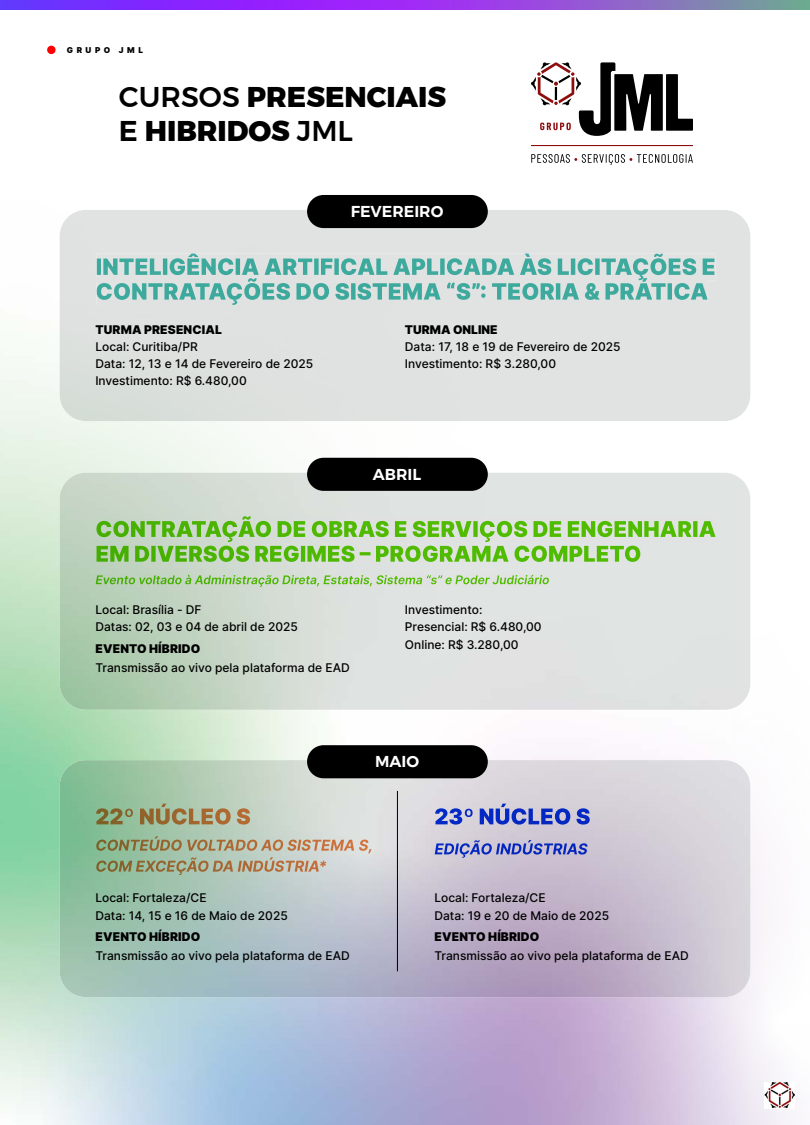
<style>
.page{position:relative;width:810px;height:1125px;background:#fff}
.page>*{position:absolute;margin:0;border:0;box-sizing:border-box;transform-origin:0 0}
.t1{font:800 28.5px/33.8px "Montserrat";color:#000}
.t2{font:600 15.75px "Montserrat";color:#fff}
.t3{font:500 12px/17.2px "Inter";color:#000}
.t4{font:900 12px "Inter";letter-spacing:.01em;color:#000}
.t5{font:900 8.1px "Inter";letter-spacing:.435em;color:#000}
.s1{font-weight:500}
.s2{font-weight:600}
</style>
<div class="page">
<img style="left:0;top:9px;width:810px;height:198px">
<img style="left:733px;top:640px;width:62px;height:485px">
<img style="left:77px;top:421px;width:411px;height:52px">
<div style="left:47px;top:46px;width:9px;height:8px;background:#f00;border-radius:50%"></div>
<img style="left:764px;top:1082px;width:30px;height:26px">
<img style="left:0;top:0;width:810px;height:9px">
<img style="left:60px;top:473px;width:690px;height:237px">
<img style="left:60px;top:760px;width:690px;height:237px">
<img style="left:97px;top:253px;width:619px;height:27px">
<img style="left:97px;top:280px;width:611px;height:25px">
<img style="left:97px;top:278px;width:611px;height:2px">
<img style="left:96px;top:516px;width:620px;height:26px">
<img style="left:97px;top:546px;width:544px;height:16px">
<img style="left:96px;top:575px;width:453px;height:12px">
<img style="left:96px;top:804px;width:155px;height:21px">
<img style="left:96px;top:836px;width:276px;height:17px">
<img style="left:96px;top:857px;width:231px;height:18px">
<img style="left:435px;top:804px;width:155px;height:21px">
<img style="left:435px;top:840px;width:152px;height:18px">
<div style="left:307px;top:195px;width:181px;height:33px;background:#000;border-radius:17px"></div>
<div style="left:307px;top:458px;width:181px;height:33px;background:#000;border-radius:17px"></div>
<div style="left:307px;top:745px;width:181px;height:33px;background:#000;border-radius:17px"></div>
<hr style="left:397px;top:791px;width:1px;height:180px;background:#000">
<svg style="left:531px;top:154px;width:162px;height:11px"></svg>
<hr style="left:531px;top:145px;width:162px;height:1px;background:#8e0e0e">
<svg style="left:531px;top:62px;width:162px;height:74px"></svg>
<p class="t5" style="left:67px;top:44px;width:78px">GRUPO JML</p>
<h1 class="t1" style="left:119px;top:78px;width:329px"><span class="s1">CURSOS</span> PRESENCIAIS<br><span class="s2">E</span> HIBRIDOS <span class="s1">JML</span></h1>
<h2 class="t2" style="left:351px;top:202px;width:94px">FEVEREIRO</h2>
<p class="t4" style="left:95px;top:321px;width:128px">TURMA PRESENCIAL</p>
<p class="t3" style="left:95px;top:338px;width:219px">Local: Curitiba/PR<br>Data: 12, 13 e 14 de Fevereiro de 2025<br>Investimento: R$ 6.480,00</p>
<p class="t4" style="left:405px;top:320px;width:94px">TURMA ONLINE</p>
<p class="t3" style="left:405px;top:338px;width:217px">Data: 17, 18 e 19 de Fevereiro de 2025<br>Investimento: R$ 3.280,00</p>
<h2 class="t2" style="left:373px;top:465px;width:50px">ABRIL</h2>
<p class="t3" style="left:95px;top:601px;width:204px">Local: Brasília - DF<br>Datas: 02, 03 e 04 de abril de 2025</p>
<p class="t4" style="left:95px;top:640px;width:106px">EVENTO HÍBRIDO</p>
<p class="t3" style="left:95px;top:658px;width:256px">Transmissão ao vivo pela plataforma de EAD</p>
<p class="t3" style="left:405px;top:601px;width:138px">Investimento:<br>Presencial: R$ 6.480,00<br>Online: R$ 3.280,00</p>
<h2 class="t2" style="left:375px;top:752px;width:46px">MAIO</h2>
<p class="t3" style="left:95px;top:888px;width:194px;line-height:18px">Local: Fortaleza/CE<br>Data: 14, 15 e 16 de Maio de 2025</p>
<p class="t4" style="left:95px;top:928px;width:106px">EVENTO HÍBRIDO</p>
<p class="t3" style="left:95px;top:947px;width:256px">Transmissão ao vivo pela plataforma de EAD</p>
<p class="t3" style="left:434px;top:888px;width:176px;line-height:18px">Local: Fortaleza/CE<br>Data: 19 e 20 de Maio de 2025</p>
<p class="t4" style="left:435px;top:928px;width:106px">EVENTO HÍBRIDO</p>
<p class="t3" style="left:434px;top:947px;width:256px">Transmissão ao vivo pela plataforma de EAD</p>
</div>
